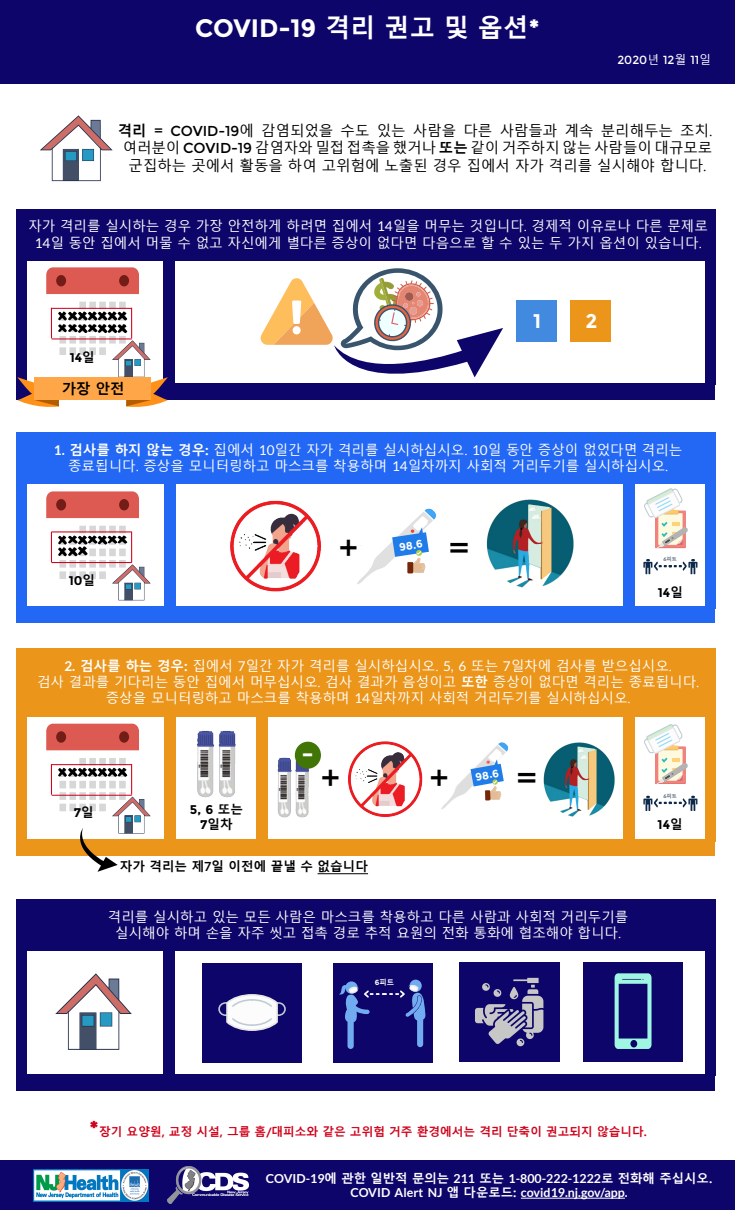
<style>
.page{position:relative;width:735px;height:1210px;background:#fff}
.page>*{position:absolute;margin:0;border:0;box-sizing:border-box;transform-origin:0 0}
.t1{font:34.2px "Montserrat";color:#000}
.t2{font:27.36px "Montserrat";color:#fff}
.t3{font:700 25.2px "Montserrat";color:#fff}
.t4{font:700 19.8px "Montserrat";color:#fff}
.t5{font:14.4px/17.3px "Malgun Gothic";color:#000;text-align:center}
.t6{font:700 14.4px "Malgun Gothic";color:#000}
.t7{font:13.52px/16.2px "Malgun Gothic";color:#fff;text-align:center}
.t8{font:700 12.6px/15.1px "Montserrat";color:#000;text-align:center}
.t9{font:700 12.6px "Malgun Gothic";color:#000}
.t10{font:700 12.4px/14.9px "Lato";color:#fff;text-align:center}
.t11{font:700 11.68px "Malgun Gothic";color:#d0021b}
.t12{font:11.68px "Montserrat";color:#fff}
.t13{font:700 10.8px "Montserrat";color:#fff}
.t14{font:700 7.4px "Malgun Gothic";color:#fff}
.t15{font:5.2px "Malgun Gothic";color:#10284a}
.s1{font-family:"Malgun Gothic"}
.s2{font-weight:700}
.s3{font-family:"Montserrat"}
.s4{font-family:"Lato"}
.s5{font-family:"Lato";font-weight:700}
.s6{font-family:"Montserrat";font-size:21.6px}
</style>
<div class="page">
<svg style="left:40px;top:115px;width:73px;height:66px"></svg>
<div style="left:0;top:1160px;width:734px;height:50px;background:#0e056a"></div>
<img style="left:33px;top:1169px;width:115px;height:32px">
<img style="left:168px;top:1166px;width:81px;height:37px">
<div style="left:0;top:0;width:734px;height:84px;background:#0e056a"></div>
<hr style="left:520px;top:1197px;width:104px;height:1px;background:#fff">
<div style="left:16px;top:899px;width:699px;height:52px;background:#0e056a"></div>
<div style="left:16px;top:950px;width:11px;height:125px;background:#0e056a"></div>
<div style="left:16px;top:1074px;width:699px;height:16px;background:#0e056a"></div>
<div style="left:704px;top:950px;width:11px;height:126px;background:#0e056a"></div>
<div style="left:163px;top:934px;width:12px;height:147px;background:#0e056a"></div>
<svg style="left:55px;top:973px;width:77px;height:77px"></svg>
<div style="left:332px;top:963px;width:100px;height:99px;background:#0e056a"></div>
<svg style="left:339px;top:979px;width:87px;height:70px"></svg>
<div style="left:202px;top:963px;width:100px;height:99px;background:#0e056a"></div>
<svg style="left:218px;top:994px;width:68px;height:37px"></svg>
<div style="left:458px;top:962px;width:101px;height:99px;background:#0e056a"></div>
<svg style="left:475px;top:978px;width:68px;height:68px"></svg>
<div style="left:583px;top:961px;width:99px;height:100px;background:#0e056a"></div>
<svg style="left:614px;top:973px;width:37px;height:76px"></svg>
<img style="left:351px;top:508px;width:85px;height:76px">
<div style="left:16px;top:432px;width:699px;height:51px;background:#2368f5"></div>
<div style="left:16px;top:482px;width:11px;height:126px;background:#2368f5"></div>
<div style="left:16px;top:606px;width:699px;height:17px;background:#2368f5"></div>
<div style="left:704px;top:482px;width:11px;height:126px;background:#2368f5"></div>
<div style="left:622px;top:474px;width:12px;height:147px;background:#2368f5"></div>
<svg style="left:46px;top:491px;width:105px;height:109px"></svg>
<img style="left:230px;top:500px;width:91px;height:92px">
<svg style="left:392px;top:511px;width:37px;height:62px"></svg>
<div style="left:164px;top:472px;width:12px;height:147px;background:#2368f5"></div>
<svg style="left:644px;top:488px;width:44px;height:61px"></svg>
<svg style="left:643px;top:559px;width:54px;height:15px"></svg>
<img style="left:486px;top:499px;width:87px;height:89px">
<div style="left:16px;top:209px;width:699px;height:51px;background:#0e056a"></div>
<div style="left:16px;top:259px;width:11px;height:125px;background:#0e056a"></div>
<div style="left:16px;top:383px;width:699px;height:17px;background:#0e056a"></div>
<div style="left:704px;top:259px;width:11px;height:125px;background:#0e056a"></div>
<div style="left:163px;top:244px;width:12px;height:147px;background:#0e056a"></div>
<div style="left:516px;top:301px;width:40px;height:41px;background:#418adf"></div>
<div style="left:570px;top:301px;width:40px;height:41px;background:#eb951b"></div>
<svg style="left:260px;top:268px;width:243px;height:110px"></svg>
<svg style="left:17px;top:267px;width:151px;height:140px"></svg>
<div style="left:34px;top:377px;width:117px;height:23px;background:#ffa748"></div>
<div style="left:16px;top:665px;width:699px;height:51px;background:#eb951b"></div>
<div style="left:16px;top:715px;width:11px;height:126px;background:#eb951b"></div>
<div style="left:16px;top:840px;width:699px;height:16px;background:#eb951b"></div>
<div style="left:704px;top:715px;width:11px;height:126px;background:#eb951b"></div>
<div style="left:256px;top:700px;width:12px;height:147px;background:#eb951b"></div>
<img style="left:441px;top:742px;width:68px;height:68px">
<img style="left:348px;top:741px;width:75px;height:76px">
<svg style="left:470px;top:745px;width:33px;height:55px"></svg>
<img style="left:277px;top:757px;width:33px;height:61px">
<div style="left:295px;top:741px;width:26px;height:27px;background:#417505;border-radius:50%"></div>
<img style="left:197px;top:731px;width:39px;height:67px">
<div style="left:164px;top:709px;width:12px;height:147px;background:#eb951b"></div>
<div style="left:622px;top:709px;width:12px;height:147px;background:#eb951b"></div>
<svg style="left:46px;top:723px;width:105px;height:149px"></svg>
<svg style="left:644px;top:724px;width:44px;height:60px"></svg>
<svg style="left:643px;top:795px;width:54px;height:16px"></svg>
<img style="left:543px;top:742px;width:71px;height:75px">
<div style="left:16px;top:648px;width:699px;height:44px;background:#eb951b"></div>
<hr style="left:317px;top:873px;width:51px;height:1px;background:#000">
<p class="t3" style="left:195px;top:13px;width:346px">COVID-19 <span class="s1">격리 권고 및 옵션</span>*</p>
<p class="t12" style="left:617px;top:53px;width:95px">2020<span class="s1">년</span> 12<span class="s1">월</span> 11<span class="s1">일</span></p>
<p class="t5" style="left:118px;top:123px;width:595px"><span class="s2">격리</span> <span class="s3">= COVID-19</span>에 감염되었을 수도 있는 사람을 다른 사람들과 계속 분리해두는 조치. 여러분이 <span class="s3">COVID-19</span> 감염자와 밀접 접촉을 했거나 <span class="s2">또는</span> 같이 거주하지 않는 사람들이 대규모로 군집하는 곳에서 활동을 하여 고위험에 노출된 경우 집에서 자가 격리를 실시해야 합니다.</p>
<p class="t7" style="left:28px;top:219px;width:681px">자가 격리를 실시하는 경우 가장 안전하게 하려면 집에서 <span class="s4">14</span>일을 머무는 것입니다. 경제적 이유로나 다른 문제로<br><span class="s4">14</span>일 동안 집에서 머물 수 없고 자신에게 별다른 증상이 없다면 다음으로 할 수 있는 두 가지 옵션이 있습니다.</p>
<p class="t8" style="left:70px;top:349px;width:27px">14<span class="s1">일</span></p>
<p class="t6" style="left:62px;top:380px;width:64px">가장 안전</p>
<p class="t4" style="left:533px;top:309px;width:9px">1</p>
<p class="t4" style="left:585px;top:309px;width:13px">2</p>
<p class="t7" style="left:54px;top:442px;width:630px"><span class="s5">1.</span> <span class="s2">검사를 하지 않는 경우:</span> 집에서 <span class="s4">10</span>일간 자가 격리를 실시하십시오. <span class="s4">10</span>일 동안 증상이 없었다면 격리는 종료됩니다. 증상을 모니터링하고 마스크를 착용하며 <span class="s4">14</span>일차까지 사회적 거리두기를 실시하십시오.</p>
<p class="t8" style="left:69px;top:573px;width:28px">10<span class="s1">일</span></p>
<p class="t1" style="left:338px;top:529px;width:21px">+</p>
<p class="t1" style="left:448px;top:529px;width:23px">=</p>
<p class="t13" style="left:398px;top:540px;width:25px;rotate:-8deg">98.6</p>
<p class="t15" style="left:663px;top:556px;width:15px"><span class="s4">6</span>피트</p>
<p class="t8" style="left:657px;top:585px;width:27px">14<span class="s1">일</span></p>
<p class="t7" style="left:37px;top:658px;width:663px"><span class="s5">2.</span> <span class="s2">검사를 하는 경우:</span> 집에서 <span class="s4">7</span>일간 자가 격리를 실시하십시오. <span class="s4">5, 6</span> 또는 <span class="s4">7</span>일차에 검사를 받으십시오.<br>검사 결과를 기다리는 동안 집에서 머무십시오. 검사 결과가 음성이고 <span class="s2">또한</span> 증상이 없다면 격리는 종료됩니다. 증상을 모니터링하고 마스크를 착용하며 <span class="s4">14</span>일차까지 사회적 거리두기를 실시하십시오.</p>
<p class="t8" style="left:74px;top:805px;width:21px">7<span class="s1">일</span></p>
<p class="t8" style="left:190px;top:801px;width:55px">5, 6 <span class="s1">또는<br></span>7<span class="s1">일차</span></p>
<p class="t2" style="left:301px;top:737px;width:15px">-</p>
<p class="t13" style="left:474px;top:770px;width:25px;rotate:-10deg">98.6</p>
<p class="t1" style="left:320px;top:759px;width:21px">+</p>
<p class="t1" style="left:516px;top:759px;width:23px">=</p>
<p class="t1" style="left:429px;top:759px;width:21px">+</p>
<p class="t9" style="left:120px;top:859px;width:250px">자가 격리는 제<span class="s4">7</span>일 이전에 끝낼 수 없습니다</p>
<p class="t7" style="left:108px;top:909px;width:521px">격리를 실시하고 있는 모든 사람은 마스크를 착용하고 다른 사람과 사회적 거리두기를 실시해야 하며 손을 자주 씻고 접촉 경로 추적 요원의 전화 통화에 협조해야 합니다.</p>
<p class="t14" style="left:374px;top:978px;width:21px"><span class="s3">6</span>피트</p>
<p class="t15" style="left:663px;top:792px;width:15px"><span class="s4">6</span>피트</p>
<p class="t8" style="left:657px;top:817px;width:27px">14<span class="s1">일</span></p>
<p class="t11" style="left:89px;top:1125px;width:559px"><span class="s6">*</span>장기 요양원, 교정 시설, 그룹 홈/대피소와 같은 고위험 거주 환경에서는 격리 단축이 권고되지 않습니다.</p>
<p class="t10" style="left:266px;top:1170px;width:447px">COVID-19<span class="s1">에 관한 일반적 문의는</span> 211 <span class="s1">또는</span> 1-800-222-1222<span class="s1">로 전화해 주십시오.<br></span>COVID Alert NJ <span class="s1">앱 다운로드:</span> covid19.nj.gov/app.</p>
</div>
